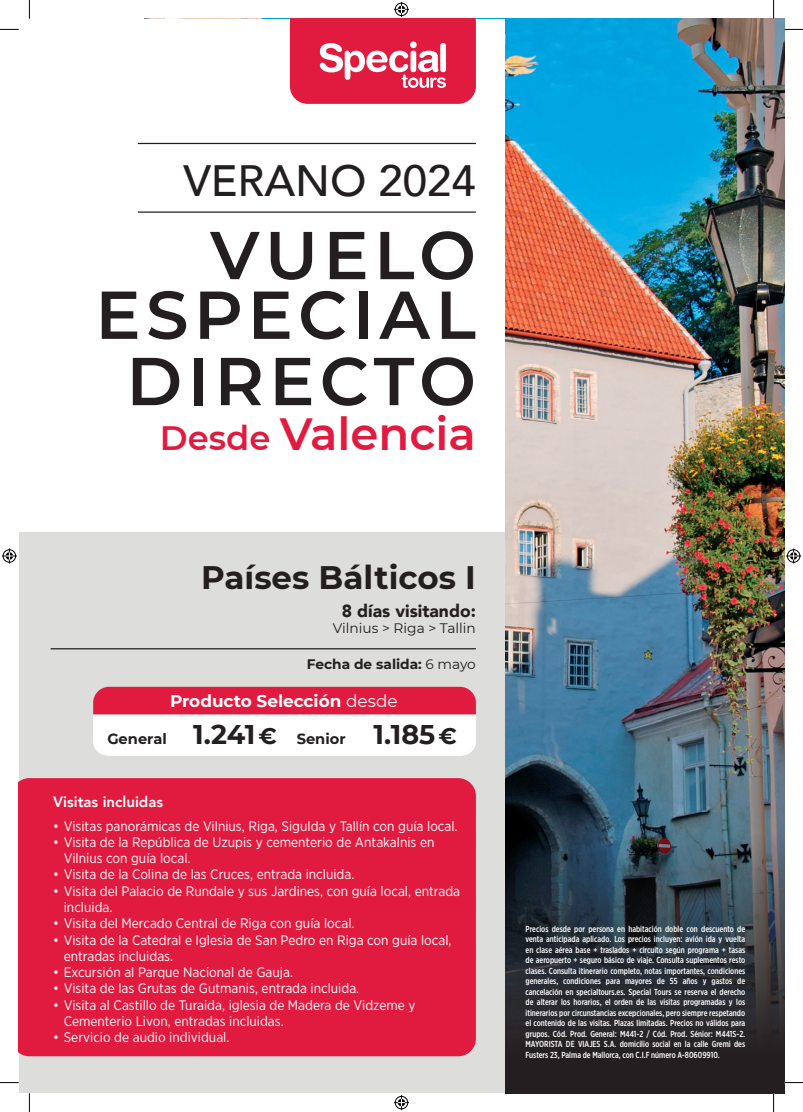
<style>
.page{position:relative;width:803px;height:1112px;background:#fff}
.page>*{position:absolute;margin:0;border:0;box-sizing:border-box;transform-origin:0 0}
.t1{font:600 67.5px/59.6px "Montserrat";letter-spacing:.08em;color:#231f20;text-align:right}
.t2{font:600 45px "Montserrat";color:#e11b3f}
.t3{font:500 43.75px "Avenir";color:#231f20}
.t4{font:700 32.5px "Montserrat";color:#231f20}
.t5{font:900 17.5px "Avenir";color:#231f20}
.t6{font:700 16.88px "Montserrat";color:#fff}
.t7{font:800 15px "Avenir";color:#fff}
.t8{font:700 14.62px "Montserrat";color:#231f20}
.t9{font:13.75px/16.2px "Gotham Narrow";color:#fff}
.t10{font:13.75px "Montserrat";color:#231f20}
.t11{font:700 13.75px "Montserrat";color:#231f20}
.t12{font:500 8.75px/10.5px "Gotham X Narrow";color:#fff;text-align:justify}
.s1{font-size:33.75px}
.s2{font-weight:400}
.s3{font-size:27px}
.s4{font-size:22.5px}
</style>
<div class="page">
<img style="left:504px;top:19px;width:280px;height:815px">
<svg style="left:504px;top:834px;width:280px;height:258px;background:#2c333a"></svg>
<hr style="left:138px;top:143px;width:338px;height:1px;background:#231f20">
<hr style="left:138px;top:211px;width:338px;height:2px;background:#231f20">
<div style="left:19px;top:532px;width:485px;height:560px;background:#dddddb"></div>
<hr style="left:51px;top:648px;width:425px;height:1px;background:#231f20">
<svg style="left:93px;top:686px;width:383px;height:69px;background:#f2a4b2"></svg>
<div style="left:19px;top:778px;width:457px;height:277px;background:#e11b3f"></div>
<svg style="left:0;top:29px;width:19px;height:1px"></svg>
<svg style="left:784px;top:29px;width:19px;height:1px"></svg>
<svg style="left:0;top:1082px;width:19px;height:1px"></svg>
<svg style="left:784px;top:1081px;width:19px;height:2px"></svg>
<svg style="left:29px;top:0;width:1px;height:19px"></svg>
<svg style="left:29px;top:1092px;width:1px;height:19px"></svg>
<svg style="left:773px;top:0;width:1px;height:19px"></svg>
<svg style="left:773px;top:1092px;width:1px;height:19px"></svg>
<svg style="left:290px;top:2px;width:186px;height:102px"></svg>
<svg style="left:394px;top:1095px;width:15px;height:14px"></svg>
<svg style="left:2px;top:548px;width:15px;height:15px"></svg>
<svg style="left:786px;top:548px;width:15px;height:15px"></svg>
<p class="t3" style="left:183px;top:142px;width:294px">VERANO 2024</p>
<p class="t1" style="left:95px;top:222px;width:382px">VUELO<br>ESPECIAL</p>
<p class="t1" style="left:126px;top:348px;width:351px">DIRECTO</p>
<p class="t2" style="left:160px;top:402px;width:317px"><span class="s1">Desde</span> Valencia</p>
<p class="t4" style="left:201px;top:553px;width:276px">Países Bálticos I</p>
<p class="t5" style="left:342px;top:595px;width:136px">8 días visitando:</p>
<p class="t10" style="left:333px;top:618px;width:145px">Vilnius &gt; Riga &gt; Tallin</p>
<p class="t11" style="left:307px;top:654px;width:170px">Fecha de salida: <span class="s2">6 mayo</span></p>
<p class="t6" style="left:170px;top:688px;width:229px">Producto Selección <span class="s2">desde</span></p>
<p class="t8" style="left:107px;top:728px;width:351px">General <span class="s3">1.241</span> <span class="s4">€</span> Senior <span class="s3">1.185</span> <span class="s4">€</span></p>
<p class="t7" style="left:53px;top:790px;width:111px">Visitas incluidas</p>
<p class="t9" style="left:53px;top:817px;width:406px">• Visitas panorámicas de Vilnius, Riga, Sigulda y Tallín con guía local.</p>
<p class="t9" style="left:64px;top:833px;width:372px;text-indent:-11px">• Visita de la República de Uzupis y cementerio de Antakalnis en<br>Vilnius con guía local.</p>
<p class="t9" style="left:53px;top:866px;width:303px">• Visita de la Colina de las Cruces, entrada incluida.</p>
<p class="t9" style="left:64px;top:882px;width:398px;text-indent:-11px">• Visita del Palacio de Rundale y sus Jardines, con guía local, entrada incluida.</p>
<p class="t9" style="left:53px;top:914px;width:303px">• Visita del Mercado Central de Riga con guía local.</p>
<p class="t9" style="left:64px;top:931px;width:389px;text-indent:-11px">• Visita de la Catedral e Iglesia de San Pedro en Riga con guía local, entradas incluidas.</p>
<p class="t9" style="left:53px;top:963px;width:241px">• Excursión al Parque Nacional de Gauja.</p>
<p class="t9" style="left:53px;top:979px;width:308px">• Visita de las Grutas de Gutmanis, entrada incluida.</p>
<p class="t9" style="left:64px;top:996px;width:353px;text-indent:-11px">• Visita al Castillo de Turaida, iglesia de Madera de Vidzeme y<br>Cementerio Livon, entradas incluidas.</p>
<p class="t9" style="left:53px;top:1028px;width:178px">• Servicio de audio individual.</p>
<p class="t12" style="left:525px;top:923px;width:221px">Precios desde por persona en habitación doble con descuento de venta anticipada aplicado. Los precios incluyen: avión ida y vuelta en clase aérea base + traslados + circuito según programa + tasas de aeropuerto + seguro básico de viaje. Consulta suplementos resto clases. Consulta itinerario completo, notas importantes, condiciones generales, condiciones para mayores de 55 años y gastos de cancelación en specialtours.es. Special Tours se reserva el derecho de alterar los horarios, el orden de las visitas programadas y los itinerarios por circunstancias excepcionales, pero siempre respetando el contenido de las visitas. Plazas limitadas. Precios no válidos para grupos. Cód. Prod. General: M441-2 / Cód. Prod. Sénior: M441S-2.<br>MAYORISTA DE VIAJES S.A. domicilio social en la calle Gremi des Fusters 23, Palma de Mallorca, con C.I.F número A-80609910.</p>
</div>
